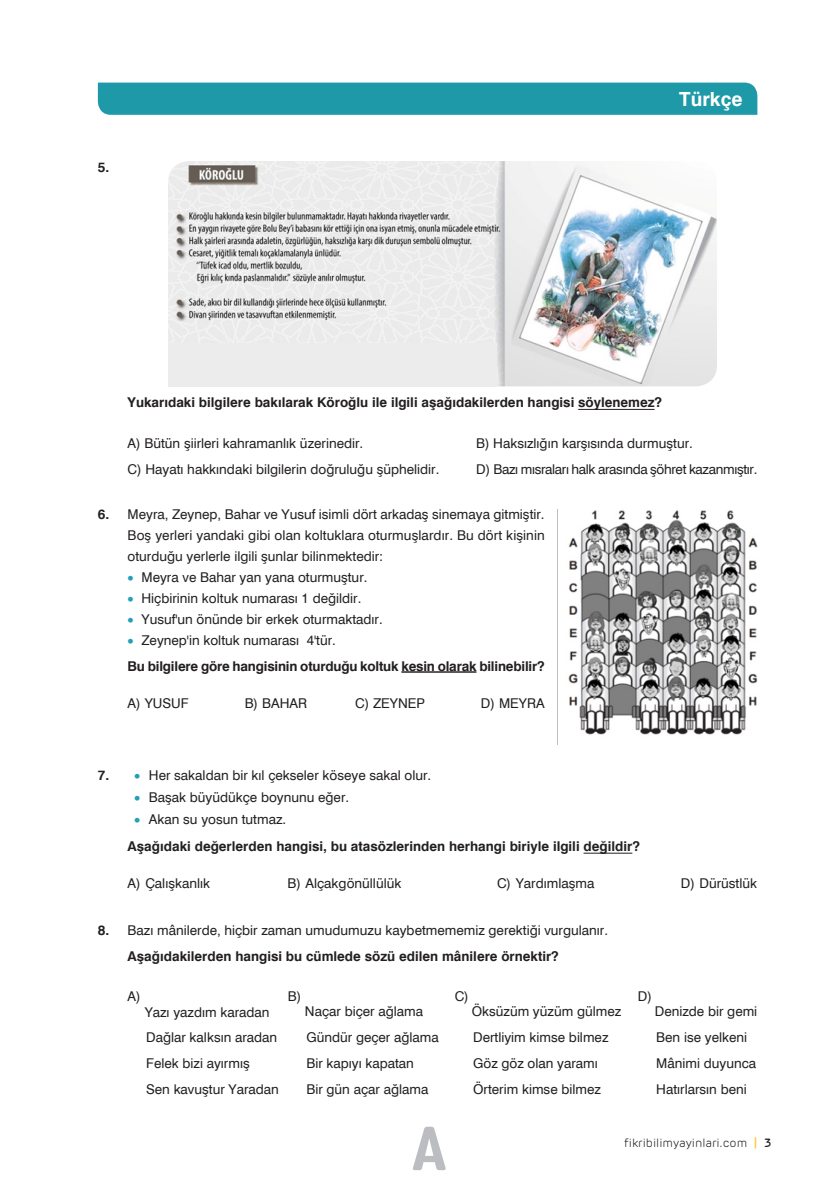
<style>
.page{position:relative;width:834px;height:1195px;background:#fff}
.page>*{position:absolute;margin:0;border:0;box-sizing:border-box;transform-origin:0 0}
.t1{font:60px "Grota Sans Rounded Regular 3";color:#bcbdc0}
.t2{font:700 19.5px "Swiss 721 BT";color:#fff}
.TC__ABCDE___TUR{font:13.5px "Swiss 721 BT";color:#231f20}
.TS__PLAIN___TUR{font:13.5px/21px "Swiss 721 BT";color:#231f20;text-align:justify}
.TS__BOLD___TUR{font:700 13.5px "Swiss 721 BT";color:#231f20}
.TS__ONCUL___TUR{font:13.5px "Swiss 721 BT";color:#231f20}
.TC__TAM_BLOK{font:13.5px "Swiss 721 BT";color:#231f20}
.TC__ABCDE___TUR-2{font:13.5px "Swiss 721 BT";letter-spacing:-.025em;color:#231f20}
.TS__PLAIN___TUR-2{font:700 13.5px "Swiss 721 BT";color:#231f20}
.t3{font:300 12px "Rubrik";color:#231f20}
.s1{font-weight:700}
.s2{font-family:"FSEMBOLLER";color:#22a0b6}
.s3{font-weight:500;color:#fec62a}
.s4{font-weight:500}
</style>
<div class="page">
<div style="left:98px;top:83px;width:659px;height:32px;background:#1e99a8"></div>
<hr style="left:578px;top:409px;width:76px;height:1px;background:#231f20">
<img style="left:168px;top:161px;width:548px;height:225px">
<div style="left:168px;top:343px;width:328px;height:43px;background:#ebeceb"></div>
<hr style="left:401px;top:671px;width:75px;height:2px;background:#231f20">
<img style="left:568px;top:510px;width:189px;height:225px">
<hr style="left:583px;top:853px;width:49px;height:1px;background:#231f20">
<p class="TS__PLAIN___TUR-2" style="left:98px;top:159px;width:13px">5.</p>
<h2 class="t2" style="left:679px;top:87px;width:65px">Türkçe</h2>
<p class="TS__BOLD___TUR" style="left:128px;top:394px;width:536px">Yukarıdaki bilgilere bakılarak Köroğlu ile ilgili aşağıdakilerden hangisi söylenemez?</p>
<p class="TC__ABCDE___TUR" style="left:128px;top:435px;width:237px">A) Bütün şiirleri kahramanlık üzerinedir.</p>
<p class="TC__ABCDE___TUR" style="left:476px;top:435px;width:218px">B) Haksızlığın karşısında durmuştur.</p>
<p class="TC__ABCDE___TUR" style="left:128px;top:460px;width:313px">C) Hayatı hakkındaki bilgilerin doğruluğu şüphelidir.</p>
<p class="TC__ABCDE___TUR-2" style="left:476px;top:460px;width:283px">D) Bazı mısraları halk arasında şöhret kazanmıştır.</p>
<p class="TS__PLAIN___TUR" style="left:128px;top:504px;width:418px;text-indent:-30px"><span class="s1">6.</span> Meyra, Zeynep, Bahar ve Yusuf isimli dört arkadaş sinemaya gitmiştir.<br>Boş yerleri yandaki gibi olan koltuklara oturmuşlardır. Bu dört kişinin oturduğu yerlerle ilgili şunlar bilinmektedir:</p>
<p class="TS__PLAIN___TUR" style="left:128px;top:567px;width:241px"><span class="s2">`</span> Meyra ve Bahar yan yana oturmuştur.</p>
<p class="TS__PLAIN___TUR" style="left:128px;top:588px;width:235px"><span class="s2">`</span> Hiçbirinin koltuk numarası 1 değildir.</p>
<p class="TS__PLAIN___TUR" style="left:128px;top:609px;width:256px"><span class="s2">`</span> Yusuf'un önünde bir erkek oturmaktadır.</p>
<p class="TS__PLAIN___TUR" style="left:128px;top:630px;width:210px"><span class="s2">`</span> Zeynep'in koltuk numarası 4'tür.</p>
<p class="TS__BOLD___TUR" style="left:128px;top:657px;width:418px">Bu bilgilere göre hangisinin oturduğu koltuk kesin olarak bilinebilir?</p>
<p class="TC__TAM_BLOK" style="left:128px;top:695px;width:63px">A) YUSUF</p>
<p class="TC__TAM_BLOK" style="left:245px;top:695px;width:64px">B) BAHAR</p>
<p class="TC__TAM_BLOK" style="left:355px;top:695px;width:71px">C) ZEYNEP</p>
<p class="TC__TAM_BLOK" style="left:481px;top:695px;width:65px">D) MEYRA</p>
<p class="TS__ONCUL___TUR" style="left:98px;top:767px;width:335px"><span class="s1">7.</span> <span class="s2">`</span> Her sakaldan bir kıl çekseler köseye sakal olur.</p>
<p class="TS__ONCUL___TUR" style="left:134px;top:789px;width:216px"><span class="s2">`</span> Başak büyüdükçe boynunu eğer.</p>
<p class="TS__ONCUL___TUR" style="left:134px;top:811px;width:153px"><span class="s2">`</span> Akan su yosun tutmaz.</p>
<p class="TS__BOLD___TUR" style="left:128px;top:838px;width:513px">Aşağıdaki değerlerden hangisi, bu atasözlerinden herhangi biriyle ilgili değildir?</p>
<p class="TC__TAM_BLOK" style="left:128px;top:875px;width:84px">A) Çalışkanlık</p>
<p class="TC__TAM_BLOK" style="left:287px;top:875px;width:115px">B) Alçakgönüllülük</p>
<p class="TC__TAM_BLOK" style="left:497px;top:875px;width:99px">C) Yardımlaşma</p>
<p class="TC__TAM_BLOK" style="left:680px;top:875px;width:78px">D) Dürüstlük</p>
<p class="TS__PLAIN___TUR" style="left:98px;top:920px;width:511px"><span class="s1">8.</span> Bazı mânilerde, hiçbir zaman umudumuzu kaybetmememiz gerektiği vurgulanır.</p>
<p class="TS__BOLD___TUR" style="left:128px;top:947px;width:432px">Aşağıdakilerden hangisi bu cümlede sözü edilen mânilere örnektir?</p>
<p class="TC__ABCDE___TUR" style="left:128px;top:988px;width:15px">A)</p>
<p class="TC__ABCDE___TUR" style="left:145px;top:1003px;width:126px">Yazı yazdım karadan</p>
<p class="TC__ABCDE___TUR" style="left:146px;top:1029px;width:133px">Dağlar kalksın aradan</p>
<p class="TC__ABCDE___TUR" style="left:146px;top:1055px;width:105px">Felek bizi ayırmış</p>
<p class="TC__ABCDE___TUR" style="left:146px;top:1081px;width:134px">Sen kavuştur Yaradan</p>
<p class="TC__ABCDE___TUR" style="left:454px;top:987px;width:16px">C)</p>
<p class="TC__ABCDE___TUR" style="left:288px;top:987px;width:15px">B)</p>
<p class="TC__ABCDE___TUR" style="left:471px;top:1003px;width:151px">Öksüzüm yüzüm gülmez</p>
<p class="TC__ABCDE___TUR" style="left:473px;top:1029px;width:137px">Dertliyim kimse bilmez</p>
<p class="TC__ABCDE___TUR" style="left:473px;top:1055px;width:126px">Göz göz olan yaramı</p>
<p class="TC__ABCDE___TUR" style="left:473px;top:1080px;width:129px">Örterim kimse bilmez</p>
<p class="TC__ABCDE___TUR" style="left:305px;top:1003px;width:119px">Naçar biçer ağlama</p>
<p class="TC__ABCDE___TUR" style="left:306px;top:1029px;width:134px">Gündür geçer ağlama</p>
<p class="TC__ABCDE___TUR" style="left:306px;top:1055px;width:109px">Bir kapıyı kapatan</p>
<p class="TC__ABCDE___TUR" style="left:306px;top:1080px;width:123px">Bir gün açar ağlama</p>
<p class="TC__ABCDE___TUR" style="left:637px;top:987px;width:16px">D)</p>
<p class="TC__ABCDE___TUR" style="left:654px;top:1003px;width:104px">Denizde bir gemi</p>
<p class="TC__ABCDE___TUR" style="left:656px;top:1029px;width:92px">Ben ise yelkeni</p>
<p class="TC__ABCDE___TUR" style="left:656px;top:1055px;width:101px">Mânimi duyunca</p>
<p class="TC__ABCDE___TUR" style="left:656px;top:1080px;width:92px">Hatırlarsın beni</p>
<h1 class="t1" style="left:412px;top:1112px;width:36px">A</h1>
<p class="t3" style="left:624px;top:1136px;width:149px">fikribilimyayinlari.com <span class="s3">|</span> <span class="s4">3</span></p>
</div>
